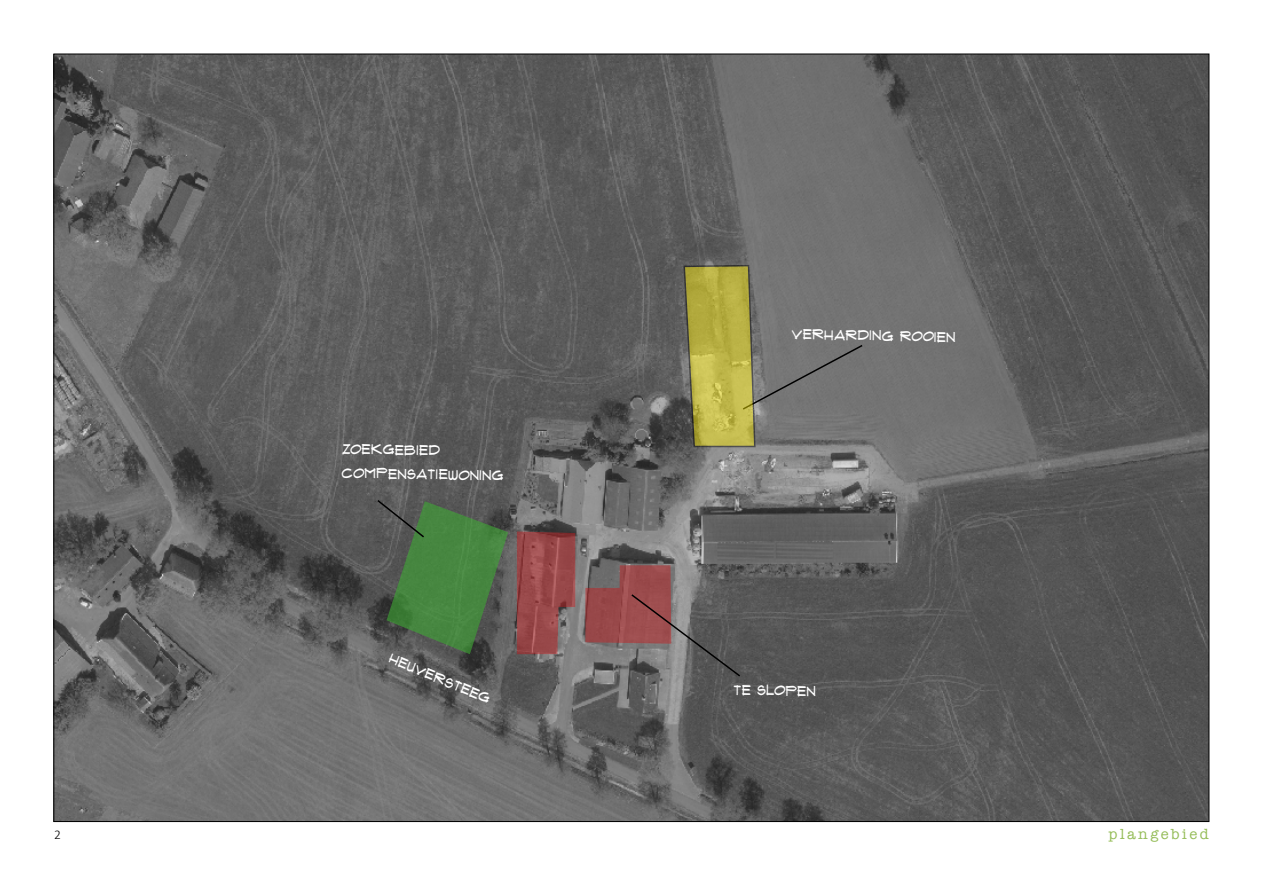
<style>
.page{position:relative;width:1263px;height:893px;background:#fff}
.page>*{position:absolute;margin:0;border:0;box-sizing:border-box;transform-origin:0 0}
.t1{font:15px "American Typewriter";letter-spacing:.17em;color:#94bc57}
.t2{font:13.5px/24px "Flux Architect";color:#fff}
.t3{font:300 13.5px "Calibri";color:#000}
</style>
<div class="page">
<img style="left:55px;top:56px;width:1152px;height:764px">
<svg style="left:516px;top:531px;width:60px;height:124px;background:#935051"></svg>
<svg style="left:683px;top:264px;width:181px;height:184px;background:#8a8764"></svg>
<svg style="left:585px;top:564px;width:157px;height:114px;background:#7b6161"></svg>
<svg style="left:376px;top:498px;width:132px;height:156px;background:#4c6f48"></svg>
<p class="t3" style="left:54px;top:826px;width:8px">2</p>
<p class="t2" style="left:343px;top:436px;width:164px;rotate:1deg">zoekgebied compensatiewoning</p>
<p class="t2" style="left:395px;top:646px;width:110px;rotate:23deg">heuversteeg</p>
<p class="t2" style="left:792px;top:321px;width:166px;rotate:1deg">verharding rooien</p>
<p class="t2" style="left:734px;top:677px;width:84px;rotate:1deg">te slopen</p>
<p class="t1" style="left:1108px;top:822px;width:102px">plangebied</p>
</div>
